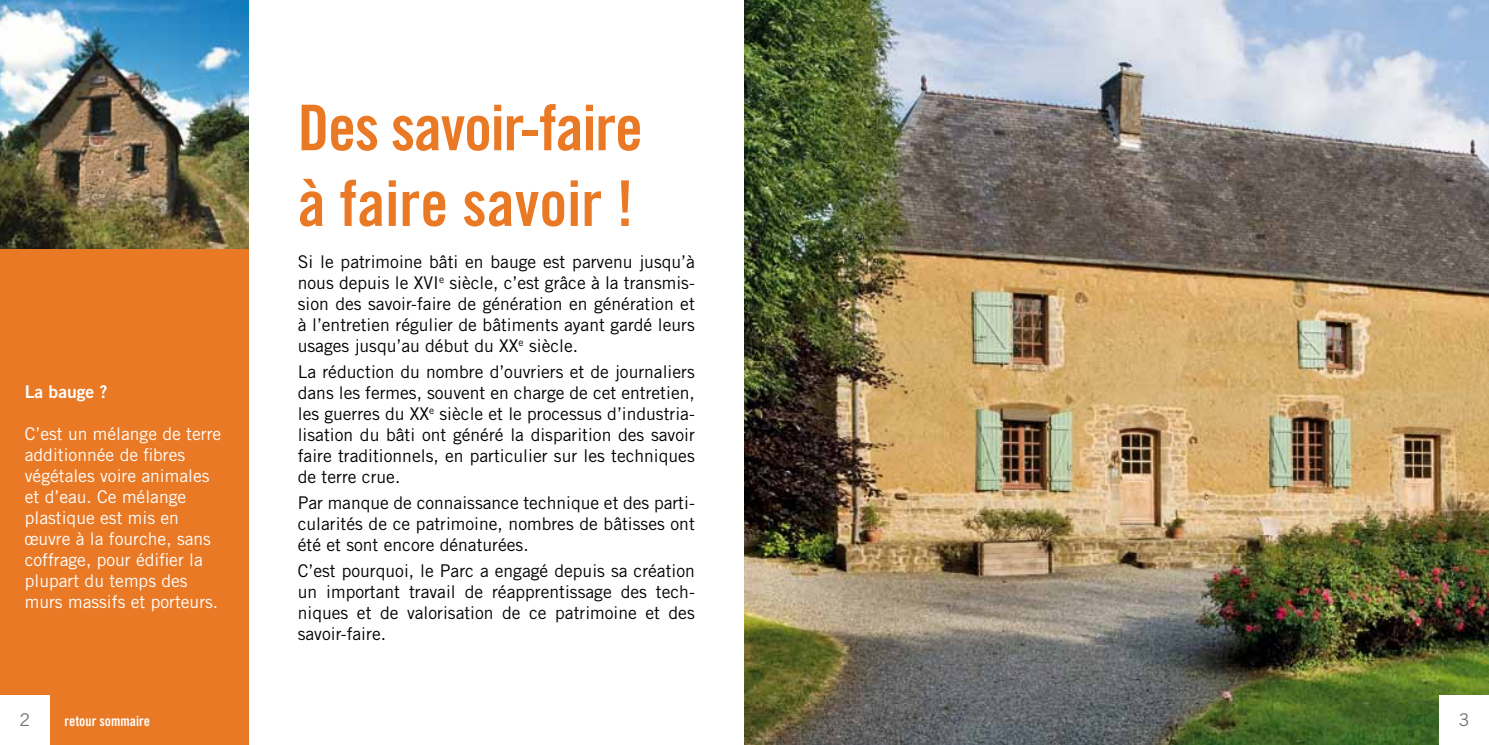
<style>
.page{position:relative;width:1489px;height:745px;background:#fff}
.page>*{position:absolute;margin:0;border:0;box-sizing:border-box;transform-origin:0 0}
.t1{font:63px/75.6px "Trade Gothic LT Std Bd Cn 20";letter-spacing:-.02em;color:#ea7925}
.t2{font:17.5px/21px "Trade Gothic LT Std";color:#000;text-align:justify}
.t3{font:17.5px/21px "Trade Gothic LT Std";color:#fff}
.t4{font:17.5px "Trade Gothic LT Std Bd 2";color:#fff}
.t5{font:17.5px "Trade Gothic LT Std";color:#707172}
.t6{font:14px "Trade Gothic LT Std Bd Cn 20";color:#fff}
</style>
<div class="page">
<div style="left:0;top:0;width:248px;height:744px;background:#ea7925"></div>
<img style="left:744px;top:0;width:744px;height:744px">
<img style="left:0;top:0;width:248px;height:248px">
<div style="left:0;top:694px;width:50px;height:50px;background:#fff"></div>
<div style="left:1439px;top:694px;width:49px;height:50px;background:#fff"></div>
<p class="t4" style="left:25px;top:380px;width:84px">La bauge ?</p>
<p class="t3" style="left:25px;top:422px;width:198px">C’est un mélange de terre additionnée de fibres végétales voire animales et d’eau. Ce mélange plastique est mis en œuvre à la fourche, sans coffrage, pour édifier la plupart du temps des murs massifs et porteurs.</p>
<h1 class="t1" style="left:298px;top:89px;width:346px">Des savoir-faire à faire savoir !</h1>
<p class="t2" style="left:298px;top:251px;width:398px">Si le patrimoine bâti en bauge est parvenu jusqu’à nous depuis le XVI<sup>e</sup> siècle, c’est grâce à la transmis&shy;sion des savoir-faire de génération en génération et à l’entretien régulier de bâtiments ayant gardé leurs usages jusqu’au début du XX<sup>e</sup> siècle.</p>
<p class="t2" style="left:298px;top:361px;width:398px">La réduction du nombre d’ouvriers et de journaliers dans les fermes, souvent en charge de cet entretien, les guerres du XX<sup>e</sup> siècle et le processus d’industria&shy;lisation du bâti ont généré la disparition des savoir faire traditionnels, en particulier sur les techniques de terre crue.</p>
<p class="t2" style="left:298px;top:492px;width:398px">Par manque de connaissance technique et des parti&shy;cularités de ce patrimoine, nombres de bâtisses ont été et sont encore dénaturées.</p>
<p class="t2" style="left:298px;top:560px;width:398px">C’est pourquoi, le Parc a engagé depuis sa création un important travail de réapprentissage des tech&shy;niques et de valorisation de ce patrimoine et des savoir-faire.</p>
<p class="t5" style="left:19px;top:709px;width:12px">2</p>
<p class="t5" style="left:1458px;top:709px;width:12px">3</p>
<p class="t6" style="left:64px;top:712px;width:87px">retour sommaire</p>
</div>
